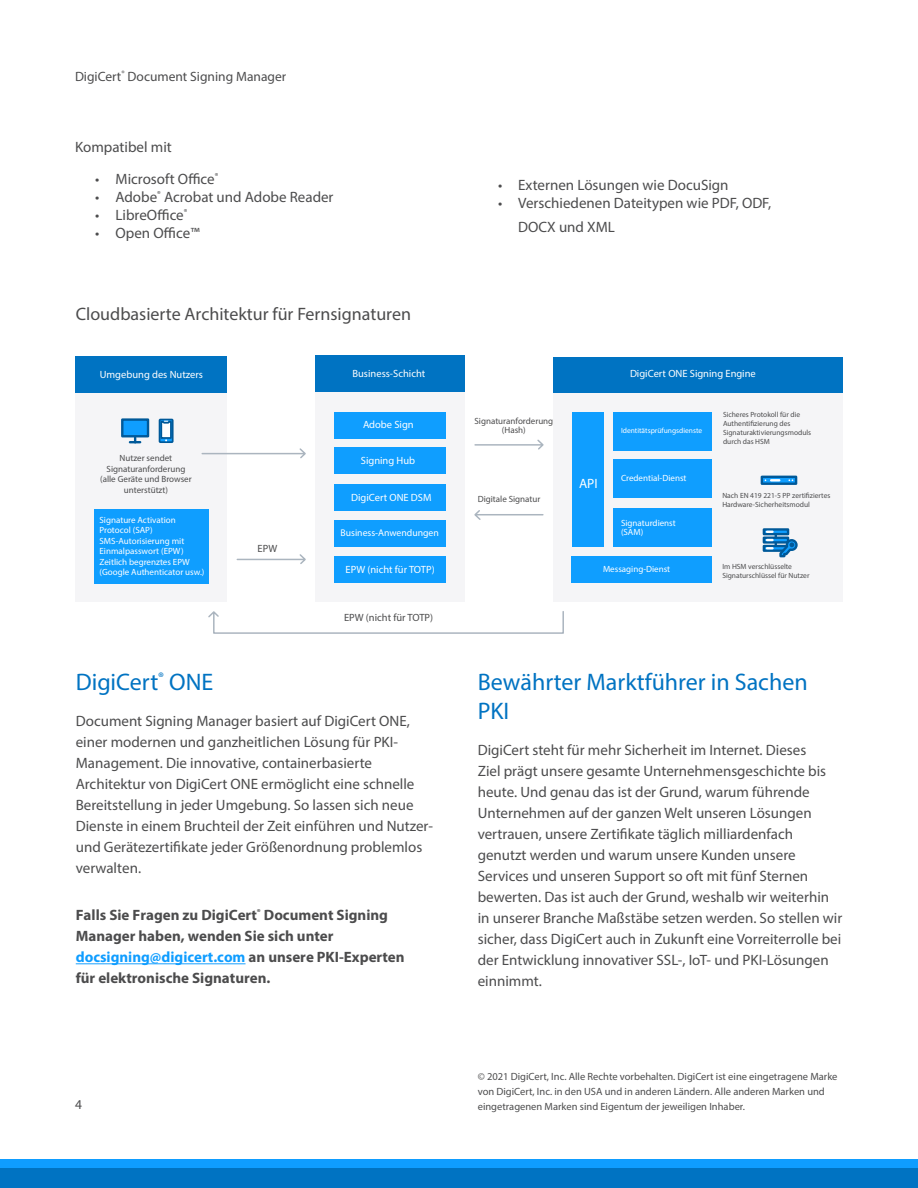
<style>
.page{position:relative;width:918px;height:1188px;background:#fff}
.page>*{position:absolute;margin:0;border:0;box-sizing:border-box;transform-origin:0 0}
.H2B_-_16_Auto_0__017{font:24px/28.8px "Myriad Pro";color:#0073c2}
.H5_-_10_Auto_0__4C4C{font:24px "Myriad Pro";color:#0073c2}
.H4_-_12_Auto_0__4C4C{font:18px "Myriad Pro";color:#4c4c4d}
.P2B_Following_H1_H2{font:15px/21px "Myriad Pro";color:#4c4c4d}
.H5_-_10_Auto_0__4C4C-2{font:15px/21px "Myriad Pro";color:#4c4c4d}
.H5_-_10_Auto_0__4C4C-3{font:700 15px/20.7px "Myriad Pro";color:#4c4c4d}
.P1_-_10_14_0__4C4C4D{font:15px "Myriad Pro";color:#4c4c4d}
.P3_Page_Numbers_Doc{font:13.5px "Myriad Pro";color:#4c4c4d}
.H4_-_12_Auto_0__4C4C-2{font:13.5px "Myriad Pro";color:#fff}
.P4B_Citation_Legal{font:10.5px/15px "Myriad Pro";color:#4c4c4d}
.H4_-_12_Auto_0__4C4C-3{font:10.5px "Myriad Pro";color:#fff}
.H4_-_12_Auto_0__4C4C-4{font:10.5px "Myriad Pro";color:#4c4c4d}
.H4_-_12_Auto_0__4C4C-5{font:9.75px "Myriad Pro";color:#fff}
.H4_-_12_Auto_0__4C4C-6{font:9px/10.5px "Myriad Pro";color:#fff}
.H4_-_12_Auto_0__4C4C-7{font:9px/10.5px "Myriad Pro";color:#4c4c4d;text-align:center}
.H4_-_12_Auto_0__4C4C-8{font:7.5px/9px "Myriad Pro";color:#4c4c4d}
.H4_-_12_Auto_0__4C4C-9{font:7.5px "Myriad Pro";color:#fff}
.s1{color:#0f9dff}
</style>
<div class="page">
<div style="left:0;top:1168px;width:918px;height:20px;background:#0073c2"></div>
<div style="left:0;top:1160px;width:918px;height:8px;background:#0f9dff"></div>
<div style="left:315px;top:356px;width:150px;height:36px;background:#0073c2"></div>
<div style="left:553px;top:357px;width:290px;height:36px;background:#0073c2"></div>
<div style="left:553px;top:393px;width:290px;height:209px;background:#f5f5f7"></div>
<div style="left:614px;top:412px;width:98px;height:39px;background:#0f9eff"></div>
<div style="left:614px;top:459px;width:98px;height:39px;background:#0f9eff"></div>
<div style="left:614px;top:508px;width:98px;height:39px;background:#0f9eff"></div>
<div style="left:572px;top:556px;width:140px;height:27px;background:#0f9eff"></div>
<div style="left:572px;top:412px;width:32px;height:135px;background:#0f9eff"></div>
<div style="left:315px;top:392px;width:150px;height:210px;background:#f5f5f7"></div>
<div style="left:334px;top:520px;width:112px;height:27px;background:#0f9eff"></div>
<div style="left:334px;top:556px;width:112px;height:27px;background:#0f9eff"></div>
<div style="left:334px;top:412px;width:112px;height:26px;background:#0f9eff"></div>
<div style="left:334px;top:447px;width:112px;height:27px;background:#0f9eff"></div>
<div style="left:334px;top:484px;width:112px;height:27px;background:#0f9eff"></div>
<svg style="left:474px;top:439px;width:70px;height:11px"></svg>
<svg style="left:236px;top:554px;width:70px;height:10px"></svg>
<svg style="left:474px;top:510px;width:70px;height:10px"></svg>
<svg style="left:208px;top:611px;width:356px;height:23px"></svg>
<div style="left:76px;top:392px;width:151px;height:210px;background:#f5f5f7"></div>
<div style="left:76px;top:356px;width:151px;height:36px;background:#0073c2"></div>
<div style="left:94px;top:509px;width:114px;height:74px;background:#0f9eff"></div>
<svg style="left:201px;top:448px;width:105px;height:11px"></svg>
<svg style="left:763px;top:528px;width:26px;height:7px"></svg>
<svg style="left:763px;top:537px;width:4px;height:7px"></svg>
<svg style="left:763px;top:545px;width:4px;height:7px"></svg>
<svg style="left:767px;top:531px;width:31px;height:27px"></svg>
<svg style="left:761px;top:476px;width:36px;height:9px"></svg>
<svg style="left:765px;top:479px;width:14px;height:3px"></svg>
<div style="left:159px;top:419px;width:15px;height:24px;border:2px solid #005999"></div>
<svg style="left:160px;top:419px;width:13px;height:22px"></svg>
<div style="left:121px;top:418px;width:28px;height:19px;background:#0f9eff;border:2px solid #005999"></div>
<svg style="left:130px;top:438px;width:10px;height:5px"></svg>
<hr style="left:76px;top:963px;width:170px;height:1px;background:#0f9dff">
<p class="P3_Page_Numbers_Doc" style="left:75px;top:68px;width:213px">DigiCert<sup>®</sup> Document Signing Manager</p>
<p class="P1_-_10_14_0__4C4C4D" style="left:75px;top:138px;width:98px">Kompatibel mit</p>
<p class="P2B_Following_H1_H2" style="left:95px;top:168px;width:125px">• Microsoft Office<sup>®</sup></p>
<p class="P2B_Following_H1_H2" style="left:95px;top:186px;width:240px">• Adobe<sup>®</sup> Acrobat und Adobe Reader</p>
<p class="P2B_Following_H1_H2" style="left:95px;top:204px;width:94px">• LibreOffice<sup>®</sup></p>
<p class="P2B_Following_H1_H2" style="left:95px;top:222px;width:106px">• Open Office™</p>
<p class="H4_-_12_Auto_0__4C4C" style="left:76px;top:303px;width:337px">Cloudbasierte Architektur für Fernsignaturen</p>
<p class="H4_-_12_Auto_0__4C4C-3" style="left:100px;top:368px;width:105px">Umgebung des Nutzers</p>
<p class="H4_-_12_Auto_0__4C4C-7" style="left:100px;top:453px;width:93px">Nutzer sendet<br>Signaturanforderung (alle Geräte und Browser unterstützt)</p>
<p class="H4_-_12_Auto_0__4C4C-6" style="left:100px;top:514px;width:106px">Signature Activation<br>Protocol (SAP)<br>SMS-Autorisierung mit<br>Einmalpasswort (EPW)<br>Zeitlich begrenztes EPW (Google Authenticator usw.)</p>
<p class="H4_-_12_Auto_0__4C4C-4" style="left:258px;top:542px;width:21px">EPW</p>
<p class="H4_-_12_Auto_0__4C4C-3" style="left:352px;top:368px;width:74px">Business-Schicht</p>
<p class="H4_-_12_Auto_0__4C4C-3" style="left:363px;top:418px;width:52px">Adobe Sign</p>
<p class="H4_-_12_Auto_0__4C4C-3" style="left:361px;top:454px;width:56px">Signing Hub</p>
<p class="H4_-_12_Auto_0__4C4C-3" style="left:351px;top:491px;width:82px">DigiCert ONE DSM</p>
<p class="H4_-_12_Auto_0__4C4C-5" style="left:340px;top:527px;width:100px">Business-Anwendungen</p>
<p class="H4_-_12_Auto_0__4C4C-3" style="left:346px;top:563px;width:91px">EPW (nicht für TOTP)</p>
<p class="H4_-_12_Auto_0__4C4C-4" style="left:344px;top:611px;width:91px">EPW (nicht für TOTP)</p>
<p class="H5_-_10_Auto_0__4C4C" style="left:76px;top:667px;width:139px">DigiCert<sup>®</sup> ONE</p>
<p class="H5_-_10_Auto_0__4C4C-2" style="left:76px;top:710px;width:359px">Document Signing Manager basiert auf DigiCert ONE, einer modernen und ganzheitlichen Lösung für PKI-Management. Die innovative, containerbasierte Architektur von DigiCert ONE ermöglicht eine schnelle Bereitstellung in jeder Umgebung. So lassen sich neue Dienste in einem Bruchteil der Zeit einführen und Nutzer&shy;und Gerätezertifikate jeder Größenordnung problemlos verwalten.</p>
<p class="H5_-_10_Auto_0__4C4C-3" style="left:76px;top:904px;width:330px">Falls Sie Fragen zu DigiCert<sup>®</sup> Document Signing<br>Manager haben, wenden Sie sich unter <span class="s1">docsigning@digicert.com</span> an unsere PKI-Experten</p>
<p class="H5_-_10_Auto_0__4C4C-3" style="left:76px;top:967px;width:196px">für elektronische Signaturen.</p>
<p class="P3_Page_Numbers_Doc" style="left:75px;top:1096px;width:8px">4</p>
<p class="P2B_Following_H1_H2" style="left:498px;top:174px;width:232px">• Externen Lösungen wie DocuSign</p>
<p class="P2B_Following_H1_H2" style="left:518px;top:191px;width:255px;line-height:24px;text-indent:-20px">• Verschiedenen Dateitypen wie PDF, ODF,<br>DOCX und XML</p>
<p class="H4_-_12_Auto_0__4C4C-7" style="left:475px;top:416px;width:80px;line-height:9px">Signaturanforderung (Hash)</p>
<p class="H4_-_12_Auto_0__4C4C-7" style="left:478px;top:493px;width:64px">Digitale Signatur</p>
<p class="H4_-_12_Auto_0__4C4C-3" style="left:630px;top:367px;width:127px">DigiCert ONE Signing Engine</p>
<p class="H4_-_12_Auto_0__4C4C-9" style="left:621px;top:426px;width:83px">Identitätsprüfungsdienste</p>
<p class="H4_-_12_Auto_0__4C4C-6" style="left:621px;top:472px;width:67px">Credential-Dienst</p>
<p class="H4_-_12_Auto_0__4C4C-6" style="left:621px;top:519px;width:56px;line-height:9px">Signaturdienst (SAM)</p>
<p class="H4_-_12_Auto_0__4C4C-6" style="left:603px;top:564px;width:69px">Messaging-Dienst</p>
<p class="H4_-_12_Auto_0__4C4C-2" style="left:579px;top:475px;width:20px">API</p>
<p class="H4_-_12_Auto_0__4C4C-8" style="left:723px;top:409px;width:90px">Sicheres Protokoll für die<br>Authentifizierung des<br>Signaturaktivierungsmoduls durch das HSM</p>
<p class="H4_-_12_Auto_0__4C4C-8" style="left:722px;top:491px;width:110px">Nach EN 419 221-5 PP zertifiziertes<br>Hardware-Sicherheitsmodul</p>
<p class="H4_-_12_Auto_0__4C4C-8" style="left:722px;top:562px;width:89px">Im HSM verschlüsselte<br>Signaturschlüssel für Nutzer</p>
<p class="H2B_-_16_Auto_0__017" style="left:478px;top:667px;width:331px">Bewährter Marktführer in Sachen<br>PKI</p>
<p class="P2B_Following_H1_H2" style="left:478px;top:739px;width:366px">DigiCert steht für mehr Sicherheit im Internet. Dieses<br>Ziel prägt unsere gesamte Unternehmensgeschichte bis heute. Und genau das ist der Grund, warum führende Unternehmen auf der ganzen Welt unseren Lösungen vertrauen, unsere Zertifikate täglich milliardenfach genutzt werden und warum unsere Kunden unsere Services und unseren Support so oft mit fünf Sternen bewerten. Das ist auch der Grund, weshalb wir weiterhin in unserer Branche Maßstäbe setzen werden. So stellen wir sicher, dass DigiCert auch in Zukunft eine Vorreiterrolle bei der Entwicklung innovativer SSL-, IoT- und PKI-Lösungen einnimmt.</p>
<p class="P4B_Citation_Legal" style="left:478px;top:1069px;width:361px">© 2021 DigiCert, Inc. Alle Rechte vorbehalten. DigiCert ist eine eingetragene Marke von DigiCert, Inc. in den USA und in anderen Ländern. Alle anderen Marken und eingetragenen Marken sind Eigentum der jeweiligen Inhaber.</p>
</div>
